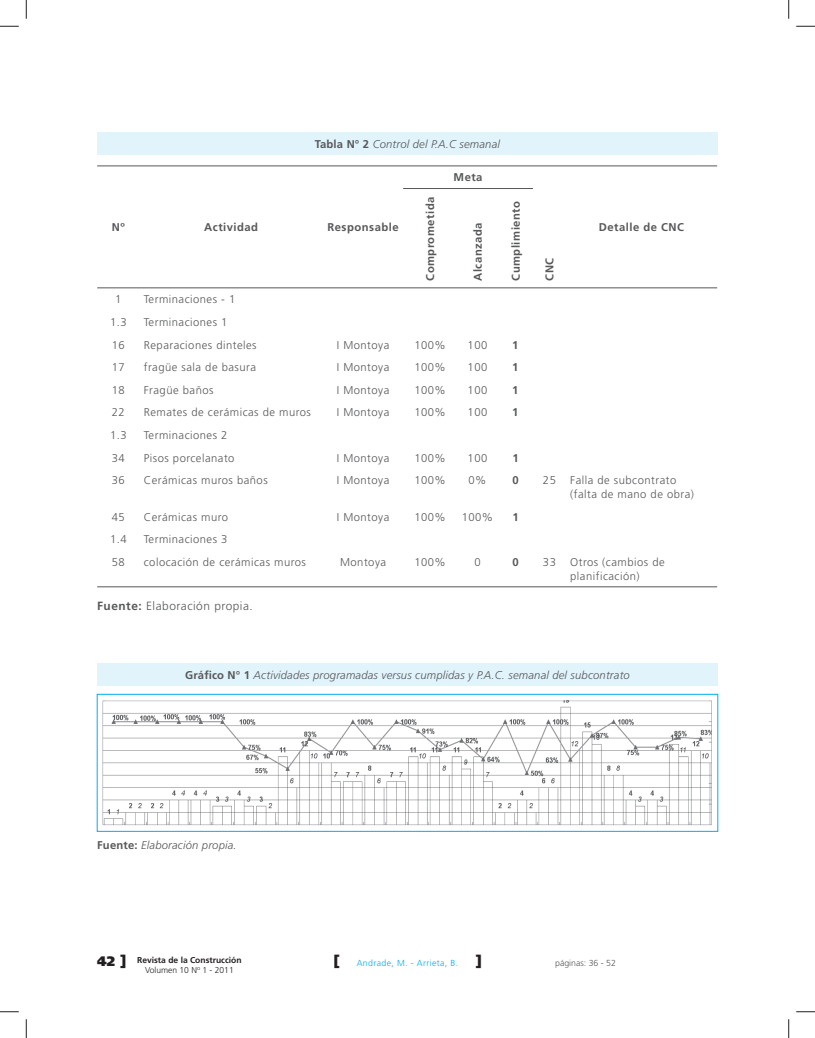
<style>
.page{position:relative;width:815px;height:1038px;background:#fff}
.page>*{position:absolute;margin:0;border:0;box-sizing:border-box;transform-origin:0 0}
.t1{font:300 11.88px "Frutiger";letter-spacing:.045em;color:#57585a}
.t2{font:300 11.25px/13.8px "Frutiger";letter-spacing:.045em;color:#57585a}
.t3{font:italic 300 11.25px "Frutiger";letter-spacing:.015em;color:#57585a}
.t4{font:700 11.25px "Frutiger";letter-spacing:.045em;color:#57585a}
.t5{font:300 8.75px "Frutiger";letter-spacing:.045em;color:#00aeef}
.t6{font:300 8.75px "Frutiger";color:#57585a}
.t7{font:700 8.5px "Frutiger";color:#231f20}
.t8{font:300 8.5px "Frutiger";color:#231f20}
.s1{font-weight:700;font-style:normal}
.s2{font-weight:700}
.s3{font-weight:900;font-size:13.75px}
.s4{font-weight:900;font-size:15px}
</style>
<div class="page">
<hr style="left:97px;top:166px;width:620px;height:1px;background:#57585a">
<hr style="left:403px;top:188px;width:130px;height:1px;background:#57585a">
<hr style="left:97px;top:287px;width:620px;height:1px;background:#57585a">
<hr style="left:97px;top:586px;width:620px;height:1px;background:#57585a">
<div style="left:97px;top:133px;width:620px;height:22px;background:#e1f4fc"></div>
<img style="left:102px;top:701px;width:610px;height:124px">
<div style="left:97px;top:694px;width:621px;height:137px;border:1px solid #00aeef"></div>
<div style="left:97px;top:663px;width:620px;height:23px;background:#e1f4fc"></div>
<svg style="left:0;top:25px;width:19px;height:2px"></svg>
<svg style="left:796px;top:25px;width:18px;height:2px"></svg>
<svg style="left:0;top:1011px;width:19px;height:1px"></svg>
<svg style="left:796px;top:1011px;width:18px;height:1px"></svg>
<svg style="left:25px;top:0;width:2px;height:19px"></svg>
<svg style="left:25px;top:1019px;width:2px;height:19px"></svg>
<svg style="left:788px;top:0;width:1px;height:19px"></svg>
<svg style="left:788px;top:1019px;width:1px;height:19px"></svg>
<p class="t3" style="left:315px;top:140px;width:186px"><span class="s1">Tabla N° 2</span> Control del P.A.C semanal</p>
<p class="t4" style="left:112px;top:223px;width:15px">Nº</p>
<p class="t4" style="left:204px;top:223px;width:55px">Actividad</p>
<p class="t4" style="left:327px;top:223px;width:73px">Responsable</p>
<p class="t4" style="left:426px;top:281px;width:85px;rotate:-90deg">Comprometida</p>
<p class="t4" style="left:453px;top:173px;width:30px">Meta</p>
<p class="t4" style="left:473px;top:281px;width:60px;rotate:-90deg">Alcanzada</p>
<p class="t4" style="left:511px;top:281px;width:81px;rotate:-90deg">Cumplimiento</p>
<p class="t4" style="left:545px;top:281px;width:24px;rotate:-90deg">CNC</p>
<p class="t4" style="left:598px;top:223px;width:87px">Detalle de CNC</p>
<p class="t2" style="left:115px;top:293px;width:8px">1</p>
<p class="t2" style="left:144px;top:293px;width:93px">Terminaciones - 1</p>
<p class="t2" style="left:110px;top:316px;width:18px">1.3</p>
<p class="t2" style="left:144px;top:316px;width:85px">Terminaciones 1</p>
<p class="t2" style="left:112px;top:339px;width:14px">16</p>
<p class="t2" style="left:144px;top:339px;width:114px">Reparaciones dinteles</p>
<p class="t2" style="left:336px;top:339px;width:54px">I Montoya</p>
<p class="t2" style="left:414px;top:339px;width:33px">100%</p>
<p class="t2" style="left:467px;top:339px;width:21px">100</p>
<p class="t4" style="left:512px;top:340px;width:8px">1</p>
<p class="t2" style="left:112px;top:361px;width:14px">17</p>
<p class="t2" style="left:144px;top:361px;width:114px">fragüe sala de basura</p>
<p class="t2" style="left:336px;top:361px;width:54px">I Montoya</p>
<p class="t2" style="left:414px;top:361px;width:33px">100%</p>
<p class="t2" style="left:467px;top:361px;width:21px">100</p>
<p class="t4" style="left:512px;top:363px;width:8px">1</p>
<p class="t2" style="left:112px;top:384px;width:14px">18</p>
<p class="t2" style="left:144px;top:384px;width:71px">Fragüe baños</p>
<p class="t2" style="left:336px;top:384px;width:54px">I Montoya</p>
<p class="t2" style="left:414px;top:384px;width:33px">100%</p>
<p class="t2" style="left:467px;top:384px;width:21px">100</p>
<p class="t4" style="left:512px;top:385px;width:8px">1</p>
<p class="t2" style="left:112px;top:406px;width:14px">22</p>
<p class="t2" style="left:144px;top:406px;width:169px">Remates de cerámicas de muros</p>
<p class="t2" style="left:336px;top:406px;width:54px">I Montoya</p>
<p class="t2" style="left:414px;top:406px;width:33px">100%</p>
<p class="t2" style="left:467px;top:406px;width:21px">100</p>
<p class="t4" style="left:512px;top:408px;width:8px">1</p>
<p class="t2" style="left:110px;top:429px;width:18px">1.3</p>
<p class="t2" style="left:144px;top:429px;width:85px">Terminaciones 2</p>
<p class="t2" style="left:112px;top:452px;width:14px">34</p>
<p class="t2" style="left:144px;top:452px;width:92px">Pisos porcelanato</p>
<p class="t2" style="left:336px;top:452px;width:54px">I Montoya</p>
<p class="t2" style="left:414px;top:452px;width:33px">100%</p>
<p class="t2" style="left:467px;top:452px;width:21px">100</p>
<p class="t4" style="left:512px;top:453px;width:8px">1</p>
<p class="t2" style="left:112px;top:474px;width:14px">36</p>
<p class="t2" style="left:144px;top:474px;width:125px">Cerámicas muros baños</p>
<p class="t2" style="left:336px;top:474px;width:54px">I Montoya</p>
<p class="t2" style="left:414px;top:474px;width:33px">100%</p>
<p class="t2" style="left:468px;top:474px;width:19px">0%</p>
<p class="t4" style="left:512px;top:476px;width:8px">0</p>
<p class="t2" style="left:542px;top:474px;width:14px">25</p>
<p class="t2" style="left:570px;top:474px;width:125px">Falla de subcontrato (falta de mano de obra)</p>
<p class="t2" style="left:112px;top:511px;width:14px">45</p>
<p class="t2" style="left:144px;top:511px;width:86px">Cerámicas muro</p>
<p class="t2" style="left:336px;top:511px;width:54px">I Montoya</p>
<p class="t2" style="left:414px;top:511px;width:33px">100%</p>
<p class="t2" style="left:461px;top:511px;width:33px">100%</p>
<p class="t4" style="left:512px;top:512px;width:8px">1</p>
<p class="t2" style="left:110px;top:533px;width:18px">1.4</p>
<p class="t2" style="left:144px;top:533px;width:85px">Terminaciones 3</p>
<p class="t2" style="left:112px;top:556px;width:14px">58</p>
<p class="t2" style="left:144px;top:556px;width:164px">colocación de cerámicas muros</p>
<p class="t2" style="left:340px;top:556px;width:48px">Montoya</p>
<p class="t2" style="left:414px;top:556px;width:33px">100%</p>
<p class="t2" style="left:474px;top:556px;width:8px">0</p>
<p class="t4" style="left:512px;top:557px;width:8px">0</p>
<p class="t2" style="left:542px;top:556px;width:14px">33</p>
<p class="t2" style="left:570px;top:556px;width:96px">Otros (cambios de planificación)</p>
<p class="t1" style="left:97px;top:600px;width:157px"><span class="s2">Fuente:</span> Elaboración propia.</p>
<p class="t3" style="left:185px;top:670px;width:446px"><span class="s1">Gráfico N° 1</span> Actividades programadas versus cumplidas y P.A.C. semanal del subcontrato</p>
<p class="t3" style="left:97px;top:840px;width:141px"><span class="s1">Fuente:</span> Elaboración propia.</p>
<p class="t7" style="left:97px;top:956px;width:146px"><span class="s3">42</span> <span class="s4">]</span> Revista de la Construcción</p>
<p class="t8" style="left:145px;top:966px;width:90px">Volumen 10 N<sup>o</sup> 1 - 2011</p>
<p class="t5" style="left:356px;top:959px;width:103px">Andrade, M. - Arrieta, B.</p>
<p class="t6" style="left:555px;top:959px;width:62px">páginas: 36 - 52</p>
</div>
